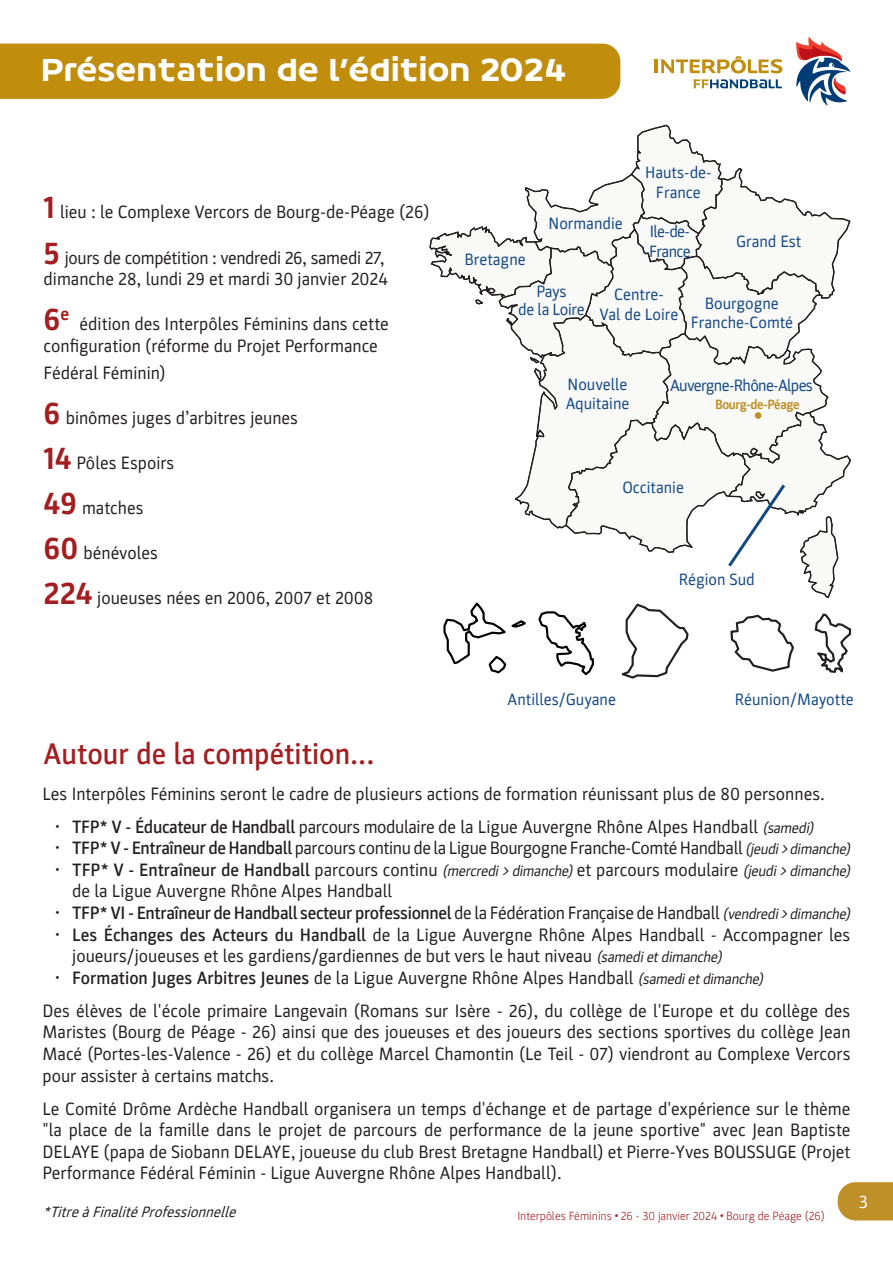
<style>
.page{position:relative;width:893px;height:1263px;background:#fff}
.page>*{position:absolute;margin:0;border:0;box-sizing:border-box;transform-origin:0 0}
.t1{font:700 31.5px "Parka";color:#a31e21}
.t2{font:30px "FF Hand";color:#fff}
.t3{font:500 30px "Parka";color:#a31e21}
.t4{font:18px/21.6px "Parka";color:#231f20}
.t5{font:18px/21.6px "Parka";letter-spacing:-.02em;color:#231f20}
.t6{font:500 18px "Parka";letter-spacing:-.02em;color:#231f20}
.t7{font:18px "Parka";color:#fff}
.t8{font:16.5px/19.8px "Parka";color:#124886;text-align:center}
.t9{font:16.5px/19.8px "Parka";letter-spacing:-.04em;color:#124886}
.t10{font:16.5px "Parka";letter-spacing:-.02em;color:#124886}
.t11{font:italic 15px "Parka";color:#231f20}
.t12{font:700 13.5px "Parka";letter-spacing:-.03em;color:#bf9027}
.t13{font:300 12px "Parka";color:#a31e21}
.s1{font-weight:700;font-size:31.5px;color:#a31e21}
.s2{font-weight:500}
.s3{font-style:italic;font-size:15px}
.s4{font-weight:500;font-style:normal;font-size:18px}
.s5{font-style:normal;font-size:18px}
.s6{font-weight:400}
.s7{font-weight:400;font-style:italic;font-size:15px}
.s8{font-weight:900}
</style>
<div class="page">
<svg style="left:796px;top:36px;width:55px;height:70px"></svg>
<hr style="left:655px;top:59px;width:3px;height:14px;background:#c18d0d">
<svg style="left:660px;top:56px;width:122px;height:17px"></svg>
<svg style="left:693px;top:79px;width:89px;height:9px"></svg>
<div style="left:0;top:44px;width:620px;height:55px;background:#c18d0d"></div>
<svg style="left:838px;top:1182px;width:55px;height:38px;background:#c39734"></svg>
<svg style="left:429px;top:124px;width:423px;height:555px"></svg>
<p class="t2" style="left:42px;top:51px;width:527px">Présentation de l'édition 2024</p>
<p class="t4" style="left:44px;top:202px;width:388px"><span class="s1">1</span> lieu : le Complexe Vercors de Bourg-de-Péage (26)</p>
<p class="t5" style="left:44px;top:247px;width:346px"><span class="s1">5</span> jours de compétition : vendredi 26, samedi 27, dimanche 28, lundi 29 et mardi 30 janvier 2024</p>
<p class="t1" style="left:44px;top:302px;width:27px">6<sup>e</sup></p>
<p class="t4" style="left:44px;top:313px;width:347px;text-indent:36px">édition des Interpôles Féminins dans cette configuration (réforme du Projet Performance</p>
<p class="t4" style="left:44px;top:362px;width:123px">Fédéral Féminin)</p>
<p class="t4" style="left:44px;top:407px;width:256px"><span class="s1">6</span> binômes juges d’arbitres jeunes</p>
<p class="t4" style="left:44px;top:452px;width:132px"><span class="s1">14</span> Pôles Espoirs</p>
<p class="t4" style="left:44px;top:497px;width:101px"><span class="s1">49</span> matches</p>
<p class="t4" style="left:44px;top:542px;width:116px"><span class="s1">60</span> bénévoles</p>
<p class="t4" style="left:44px;top:587px;width:331px"><span class="s1">224</span> joueuses nées en 2006, 2007 et 2008</p>
<p class="t3" style="left:44px;top:737px;width:332px">Autour de la compétition...</p>
<p class="t8" style="left:465px;top:249px;width:63px">Bretagne</p>
<p class="t8" style="left:549px;top:214px;width:76px">Normandie</p>
<p class="t8" style="left:645px;top:162px;width:68px">Hauts-de-<br>France</p>
<p class="t9" style="left:649px;top:222px;width:43px">Ile-de-<br>France</p>
<p class="t8" style="left:736px;top:232px;width:67px">Grand Est</p>
<p class="t8" style="left:536px;top:282px;width:32px">Pays</p>
<p class="t10" style="left:518px;top:300px;width:68px">de la Loire</p>
<p class="t8" style="left:614px;top:285px;width:51px">Centre-</p>
<p class="t8" style="left:600px;top:304px;width:80px">Val de Loire</p>
<p class="t8" style="left:705px;top:293px;width:75px">Bourgogne</p>
<p class="t8" style="left:691px;top:313px;width:104px">Franche-Comté</p>
<p class="t8" style="left:568px;top:374px;width:61px">Nouvelle</p>
<p class="t8" style="left:566px;top:394px;width:65px">Aquitaine</p>
<p class="t9" style="left:670px;top:375px;width:144px">Auvergne-Rhône-Alpes</p>
<p class="t12" style="left:715px;top:397px;width:86px">Bourg-de-Péage</p>
<p class="t8" style="left:622px;top:477px;width:63px">Occitanie</p>
<p class="t8" style="left:679px;top:569px;width:77px">Région Sud</p>
<p class="t8" style="left:508px;top:690px;width:110px">Antilles/Guyane</p>
<p class="t8" style="left:735px;top:690px;width:120px">Réunion/Mayotte</p>
<p class="t4" style="left:43px;top:783px;width:784px">Les Interpôles Féminins seront le cadre de plusieurs actions de formation réunissant plus de 80 personnes.</p>
<p class="t4" style="left:55px;top:816px;width:763px"><span class="s2">• TFP* V - Éducateur de Handball</span> parcours modulaire de la Ligue Auvergne Rhône Alpes Handball <span class="s3">(samedi)</span></p>
<p class="t5" style="left:55px;top:837px;width:800px"><span class="s2">• TFP* V - Entraîneur de Handball</span> parcours continu de la Ligue Bourgogne Franche-Comté Handball <span class="s3">(jeudi&gt; dimanche)</span></p>
<p class="t11" style="left:55px;top:862px;width:800px"><span class="s4">• TFP* V - Entraîneur de Handball</span> <span class="s5">parcours continu</span> (mercredi&gt; dimanche) <span class="s5">et parcours modulaire</span> (jeudi&gt; dimanche)</p>
<p class="t4" style="left:72px;top:880px;width:321px">de la Ligue Auvergne Rhône Alpes Handball</p>
<p class="t6" style="left:55px;top:903px;width:800px">• TFP* VI - Entraîneur de Handball secteur professionnel <span class="s6">de la Fédération Française de Handball</span> <span class="s7">(vendredi&gt; dimanche)</span></p>
<p class="t4" style="left:72px;top:924px;width:780px;text-indent:-17px"><span class="s2">• Les Échanges des Acteurs du Handball</span> de la Ligue Auvergne Rhône Alpes Handball - Accompagner les joueurs/joueuses et les gardiens/gardiennes de but vers le haut niveau <span class="s3">(samedietdimanche)</span></p>
<p class="t4" style="left:55px;top:967px;width:713px"><span class="s2">• Formation Juges Arbitres Jeunes</span> de la Ligue Auvergne Rhône Alpes Handball <span class="s3">(samedietdimanche)</span></p>
<p class="t4" style="left:43px;top:1000px;width:809px;text-align:justify">Des élèves de l'école primaire Langevain (Romans sur Isère - 26), du collège de l'Europe et du collège des Maristes (Bourg de Péage - 26) ainsi que des joueuses et des joueurs des sections sportives du collège Jean Macé (Portes-les-Valence - 26) et du collège Marcel Chamontin (Le Teil - 07) viendront au Complexe Vercors pour assister à certains matchs.</p>
<p class="t4" style="left:43px;top:1098px;width:809px;text-align:justify">Le Comité Drôme Ardèche Handball organisera un temps d'échange et de partage d'expérience sur le thème "la place de la famille dans le projet de parcours de performance de la jeune sportive" avec Jean Baptiste DELAYE (papa de Siobann DELAYE, joueuse du club Brest Bretagne Handball) et Pierre-Yves BOUSSUGE (Projet Performance Fédéral Féminin - Ligue Auvergne Rhône Alpes Handball).</p>
<p class="t13" style="left:517px;top:1209px;width:309px">Interpôles Féminins <span class="s8">•</span> 26 - 30 janvier 2024 <span class="s8">•</span> Bourg de Péage (26)</p>
<p class="t11" style="left:43px;top:1203px;width:199px">*TitreàFinalitéProfessionnelle</p>
<p class="t7" style="left:859px;top:1192px;width:11px">3</p>
</div>
